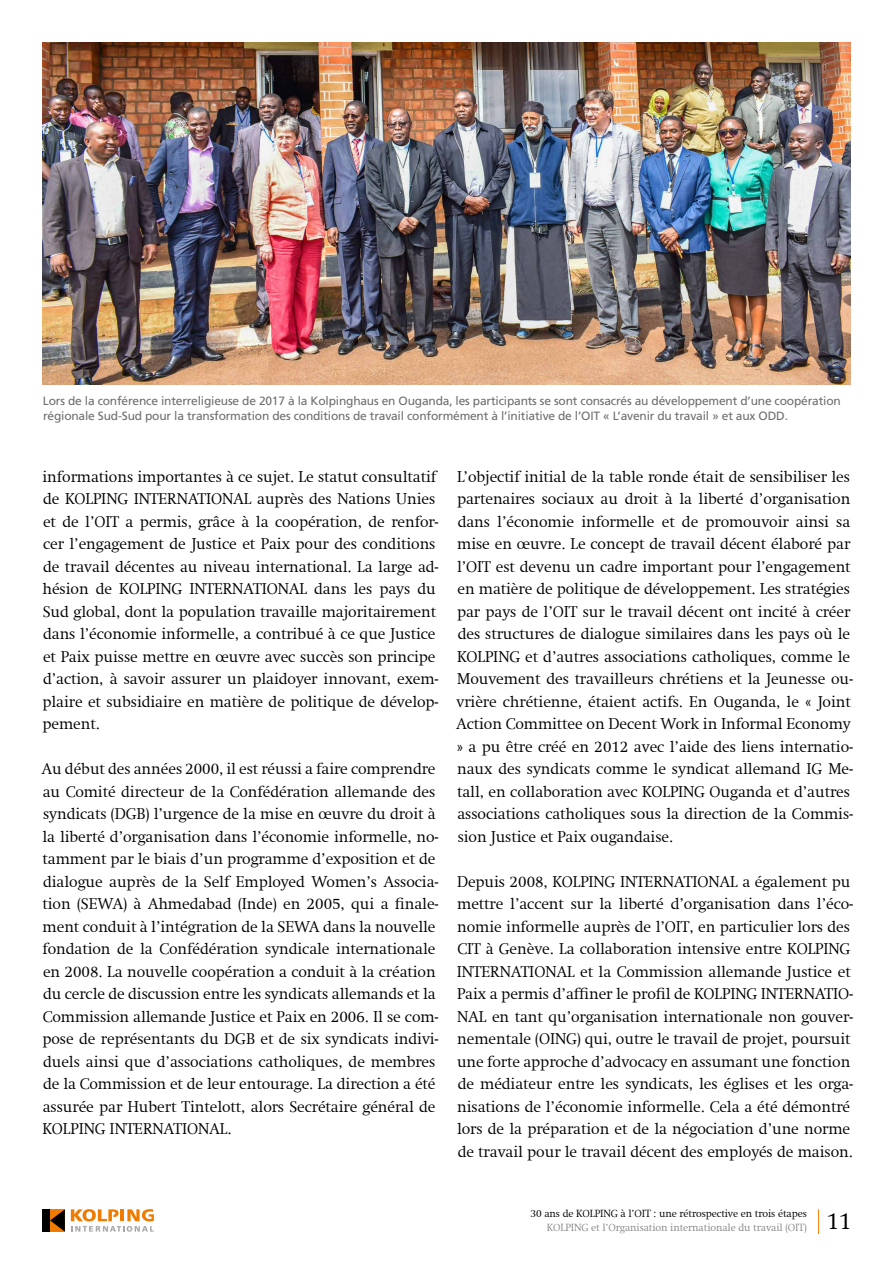
<style>
.page{position:relative;width:893px;height:1263px;background:#fff}
.page>*{position:absolute;margin:0;border:0;box-sizing:border-box;transform-origin:0 0}
.t1{font:300 24px "Swift Com";color:#000}
.COPY{font:300 15.75px/22.5px "Swift Com";letter-spacing:-.005em;color:#000}
.BU{font:12px/15px "Frutiger LT Std";letter-spacing:-.015em;color:#6e6e6e}
.t2{font:300 10.5px "Swift Com";letter-spacing:-.01em;color:#868786}
.t3{font:300 10.5px "Swift Com";letter-spacing:-.01em;color:#000}
</style>
<div class="page">
<svg style="left:71px;top:1209px;width:83px;height:23px"></svg>
<div style="left:43px;top:1209px;width:7px;height:22px;background:#000"></div>
<svg style="left:50px;top:1209px;width:15px;height:22px"></svg>
<svg style="left:818px;top:1209px;width:1px;height:25px"></svg>
<img style="left:43px;top:43px;width:807px;height:342px">
<p class="BU" style="left:43px;top:393px;width:799px">Lors de la conférence interreligieuse de 2017 à la Kolpinghaus en Ouganda, les participants se sont consacrés au développement d’une coopération régionale Sud-Sud pour la transformation des conditions de travail conformément à l’initiative de l’OIT « L’avenir du travail » et aux ODD.</p>
<p class="COPY" style="left:42px;top:465px;width:398px">informations importantes à ce sujet. Le statut consultatif de KOLPING INTERNATIONAL auprès des Nations Unies et de l’OIT a permis, grâce à la coopération, de renfor&shy;cer l’engagement de Justice et Paix pour des conditions de travail décentes au niveau international. La large ad&shy;hésion de KOLPING INTERNATIONAL dans les pays du Sud global, dont la population travaille majoritairement dans l’économie informelle, a contribué à ce que Justice et Paix puisse mettre en œuvre avec succès son principe d’action, à savoir assurer un plaidoyer innovant, exem&shy;plaire et subsidiaire en matière de politique de dévelop&shy;pement.</p>
<p class="COPY" style="left:41px;top:757px;width:399px">Au début des années 2000, il est réussi a faire comprendre au Comité directeur de la Confédération allemande des syndicats (DGB) l’urgence de la mise en œuvre du droit à la liberté d’organisation dans l’économie informelle, no&shy;tamment par le biais d’un programme d’exposition et de dialogue auprès de la Self Employed Women’s Associa&shy;tion (SEWA) à Ahmedabad (Inde) en 2005, qui a finale&shy;ment conduit à l’intégration de la SEWA dans la nouvelle fondation de la Confédération syndicale internationale en 2008. La nouvelle coopération a conduit à la création du cercle de discussion entre les syndicats allemands et la Commission allemande Justice et Paix en 2006. Il se com&shy;pose de représentants du DGB et de six syndicats indivi&shy;duels ainsi que d’associations catholiques, de membres de la Commission et de leur entourage. La direction a été assurée par Hubert Tintelott, alors Secrétaire général de KOLPING INTERNATIONAL.</p>
<p class="COPY" style="left:456px;top:465px;width:399px">L’objectif initial de la table ronde était de sensibiliser les partenaires sociaux au droit à la liberté d’organisation dans l’économie informelle et de promouvoir ainsi sa mise en œuvre. Le concept de travail décent élaboré par l’OIT est devenu un cadre important pour l’engagement en matière de politique de développement. Les stratégies par pays de l’OIT sur le travail décent ont incité à créer des structures de dialogue similaires dans les pays où le KOLPING et d’autres associations catholiques, comme le Mouvement des travailleurs chrétiens et la Jeunesse ou&shy;vrière chrétienne, étaient actifs. En Ouganda, le « Joint Action Committee on Decent Work in Informal Economy » a pu être créé en 2012 avec l’aide des liens internatio&shy;naux des syndicats comme le syndicat allemand IG Me&shy;tall, en collaboration avec KOLPING Ouganda et d’autres associations catholiques sous la direction de la Commis&shy;sion Justice et Paix ougandaise.</p>
<p class="COPY" style="left:457px;top:870px;width:398px">Depuis 2008, KOLPING INTERNATIONAL a également pu mettre l’accent sur la liberté d’organisation dans l’éco&shy;nomie informelle auprès de l’OIT, en particulier lors des CIT à Genève. La collaboration intensive entre KOLPING INTERNATIONAL et la Commission allemande Justice et Paix a permis d’affiner le profil de KOLPING INTERNATIO-NAL en tant qu’organisation internationale non gouver&shy;nementale (OING) qui, outre le travail de projet, poursuit une forte approche d’advocacy en assumant une fonction de médiateur entre les syndicats, les églises et les orga&shy;nisations de l’économie informelle. Cela a été démontré lors de la préparation et de la négociation d’une norme de travail pour le travail décent des employés de maison.</p>
<p class="t3" style="left:530px;top:1208px;width:278px">30 ans de KOLPING à l’OIT : une rétrospective en trois étapes</p>
<p class="t2" style="left:547px;top:1221px;width:261px">KOLPING et l’Organisation internationale du travail (OIT)</p>
<h1 class="t1" style="left:826px;top:1207px;width:27px">11</h1>
</div>
